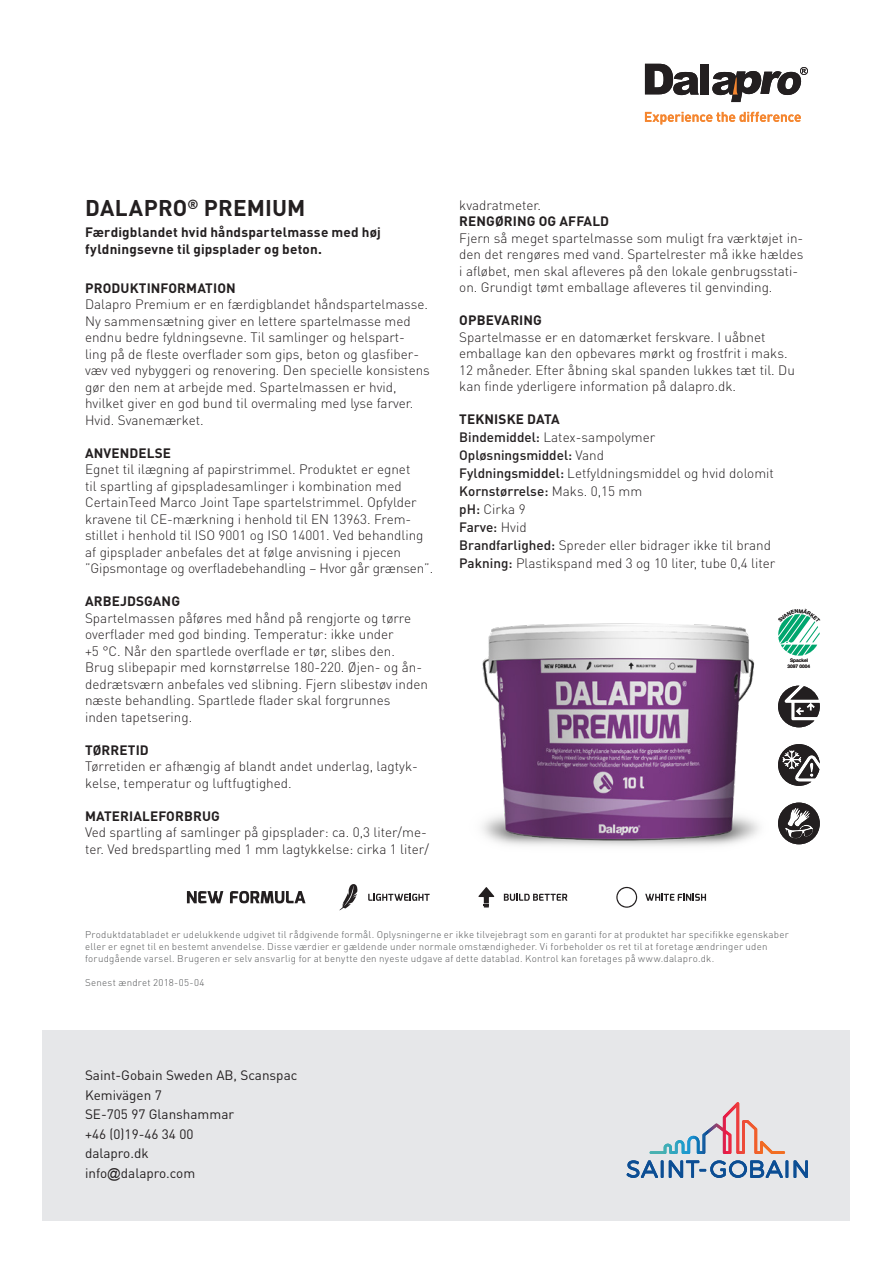
<style>
.page{position:relative;width:893px;height:1263px;background:#fff}
.page>*{position:absolute;margin:0;border:0;box-sizing:border-box;transform-origin:0 0}
.Underrubrik{font:700 22.5px "DIN Pro";letter-spacing:.005em;color:#231f20}
.Bröd{font:300 13.5px/16.5px "DIN Pro";color:#231f20}
.Underrubrik-2{font:700 13.5px "DIN Pro";letter-spacing:.01em;color:#231f20}
.Text{font:13.5px "DIN Pro";color:#231f20}
.Bröd-2{font:700 13.5px/16.5px "DIN Pro";letter-spacing:.015em;color:#231f20}
.Bröd-3{font:500 13.5px "DIN Pro";color:#231f20}
.Bröd-4{font:300 9.75px/12px "DIN Pro";letter-spacing:.025em;color:#545557}
.t1{font:500 4.8px/5.7px "Helvetica Neue LT Std";color:#231f20;text-align:center}
.s1{font-weight:500}
.s2{font-weight:300}
.s3{font-family:"Arial"}
</style>
<div class="page">
<div style="left:43px;top:1029px;width:807px;height:191px;background:#e6e7e9"></div>
<svg style="left:627px;top:1160px;width:36px;height:18px"></svg>
<svg style="left:669px;top:1160px;width:114px;height:18px"></svg>
<hr style="left:785px;top:1160px;width:3px;height:18px;background:#0c4e94">
<svg style="left:794px;top:1160px;width:14px;height:18px"></svg>
<svg style="left:650px;top:1102px;width:135px;height:52px"></svg>
<svg style="left:645px;top:112px;width:156px;height:12px"></svg>
<svg style="left:645px;top:64px;width:54px;height:31px"></svg>
<div style="left:701px;top:64px;width:8px;height:31px;background:#231f20"></div>
<svg style="left:712px;top:67px;width:96px;height:35px"></svg>
<img style="left:482px;top:623px;width:277px;height:224px">
<svg style="left:778px;top:744px;width:42px;height:42px"></svg>
<svg style="left:778px;top:686px;width:42px;height:41px"></svg>
<svg style="left:778px;top:802px;width:42px;height:42px"></svg>
<svg style="left:368px;top:894px;width:62px;height:7px"></svg>
<svg style="left:340px;top:884px;width:18px;height:26px"></svg>
<svg style="left:504px;top:894px;width:63px;height:7px"></svg>
<svg style="left:478px;top:887px;width:16px;height:20px"></svg>
<svg style="left:230px;top:891px;width:76px;height:12px"></svg>
<svg style="left:187px;top:891px;width:36px;height:12px"></svg>
<svg style="left:645px;top:894px;width:61px;height:7px"></svg>
<svg style="left:616px;top:887px;width:21px;height:21px"></svg>
<svg style="left:778px;top:614px;width:42px;height:41px"></svg>
<p class="Underrubrik" style="left:85px;top:193px;width:222px">DALAPRO<sup>®</sup> PREMIUM</p>
<p class="Bröd-2" style="left:85px;top:224px;width:297px">Færdigblandet hvid håndspartelmasse med høj fyldningsevne til gipsplader og beton.</p>
<p class="Underrubrik-2" style="left:85px;top:279px;width:152px">PRODUKTINFORMATION</p>
<p class="Bröd" style="left:85px;top:295px;width:346px">Dalapro Premium er en færdigblandet håndspartelmasse.<br>Ny sammensætning giver en lettere spartelmasse med endnu bedre fyldningsevne. Til samlinger og helspart&shy;ling på de fleste overflader som gips, beton og glasfiber&shy;væv ved nybyggeri og renovering. Den specielle konsistens gør den nem at arbejde med. Spartelmassen er hvid, hvilket giver en god bund til overmaling med lyse farver.</p>
<p class="Bröd" style="left:85px;top:411px;width:120px">Hvid. Svanemærket.</p>
<p class="Underrubrik-2" style="left:85px;top:444px;width:88px">ANVENDELSE</p>
<p class="Bröd" style="left:85px;top:460px;width:350px">Egnet til ilægning af papirstrimmel. Produktet er egnet<br>til spartling af gipspladesamlinger i kombination med CertainTeed Marco Joint Tape spartelstrimmel. Opfylder kravene til CE-mærkning i henhold til EN 13963. Frem&shy;stillet i henhold til ISO 9001 og ISO 14001. Ved behandling af gipsplader anbefales det at følge anvisning i pjecen ”Gipsmontage og overfladebehandling – Hvor går grænsen”.</p>
<p class="Underrubrik-2" style="left:85px;top:592px;width:96px">ARBEJDSGANG</p>
<p class="Bröd" style="left:85px;top:609px;width:345px">Spartelmassen påføres med hånd på rengjorte og tørre overflader med god binding. Temperatur: ikke under<br>+5 °C. Når den spartlede overflade er tør, slibes den.<br>Brug slibepapir med kornstørrelse 180-220. Øjen- og ån&shy;dedrætsværn anbefales ved slibning. Fjern slibestøv inden næste behandling. Spartlede flader skal forgrunnes</p>
<p class="Bröd" style="left:85px;top:708px;width:109px">inden tapetsering.</p>
<p class="Underrubrik-2" style="left:85px;top:741px;width:65px">TØRRETID</p>
<p class="Bröd" style="left:85px;top:757px;width:334px">Tørretiden er afhængig af blandt andet underlag, lagtyk&shy;kelse, temperatur og luftfugtighed.</p>
<p class="Underrubrik-2" style="left:85px;top:807px;width:136px">MATERIALEFORBRUG</p>
<p class="Bröd" style="left:85px;top:823px;width:345px">Ved spartling af samlinger på gipsplader: ca. 0,3 liter/me&shy;ter. Ved bredspartling med 1 mm lagtykkelse: cirka 1 liter/</p>
<p class="Bröd" style="left:459px;top:196px;width:83px">kvadratmeter.</p>
<p class="Underrubrik-2" style="left:459px;top:212px;width:151px">RENGØRING OG AFFALD</p>
<p class="Bröd" style="left:459px;top:229px;width:346px">Fjern så meget spartelmasse som muligt fra værktøjet in&shy;den det rengøres med vand. Spartelrester må ikke hældes i afløbet, men skal afleveres på den lokale genbrugsstati&shy;on. Grundigt tømt emballage afleveres til genvinding.</p>
<p class="Underrubrik-2" style="left:459px;top:311px;width:84px">OPBEVARING</p>
<p class="Bröd" style="left:459px;top:328px;width:337px">Spartelmasse er en datomærket ferskvare. I uåbnet emballage kan den opbevares mørkt og frostfrit i maks.<br>12 måneder. Efter åbning skal spanden lukkes tæt til. Du kan finde yderligere information på dalapro.dk.</p>
<p class="Underrubrik-2" style="left:459px;top:410px;width:102px">TEKNISKE DATA</p>
<p class="Bröd" style="left:459px;top:428px;width:198px"><span class="s1">Bindemiddel:</span> Latex-sampolymer</p>
<p class="Bröd-3" style="left:459px;top:446px;width:146px">Opløsningsmiddel: <span class="s2">Vand</span></p>
<p class="Bröd" style="left:459px;top:464px;width:316px"><span class="s1">Fyldningsmiddel:</span> Letfyldningsmiddel og hvid dolomit</p>
<p class="Bröd-3" style="left:459px;top:482px;width:184px">Kornstørrelse: <span class="s2">Maks. 0,15 mm</span></p>
<p class="Bröd" style="left:459px;top:500px;width:68px"><span class="s1">pH:</span> Cirka 9</p>
<p class="Bröd-3" style="left:459px;top:518px;width:69px">Farve: <span class="s2">Hvid</span></p>
<p class="Bröd" style="left:459px;top:536px;width:313px"><span class="s1">Brandfarlighed:</span> Spreder eller bidrager ikke til brand</p>
<p class="Bröd" style="left:459px;top:554px;width:318px"><span class="s1">Pakning:</span> Plastikspand med 3 og 10 liter, tube 0,4 liter</p>
<p class="t1" style="left:788px;top:657px;width:24px">Spackel<br>3097 0004</p>
<p class="Bröd-4" style="left:85px;top:928px;width:705px">Produktdatabladet er udelukkende udgivet til rådgivende formål. Oplysningerne er ikke tilvejebragt som en garanti for at produktet har specifikke egenskaber eller er egnet til en bestemt anvendelse. Disse værdier er gældende under normale omstændigheder. Vi forbeholder os ret til at foretage ændringer uden forudgående varsel. Brugeren er selv ansvarlig for at benytte den nyeste udgave af dette datablad. Kontrol kan foretages på www.dalapro.dk.</p>
<p class="Bröd-4" style="left:85px;top:976px;width:121px">Senest ændret 2018-05-04</p>
<p class="Text" style="left:85px;top:1066px;width:214px">Saint-Gobain Sweden AB, Scanspac</p>
<p class="Text" style="left:85px;top:1086px;width:78px">Kemivägen 7</p>
<p class="Text" style="left:85px;top:1105px;width:151px">SE-705 97 Glanshammar</p>
<p class="Text" style="left:85px;top:1125px;width:110px">+46 (0)19-46 34 00</p>
<p class="Text" style="left:85px;top:1144px;width:65px">dalapro.dk</p>
<p class="Text" style="left:85px;top:1164px;width:112px">info<span class="s3">@</span>dalapro.com</p>
</div>
